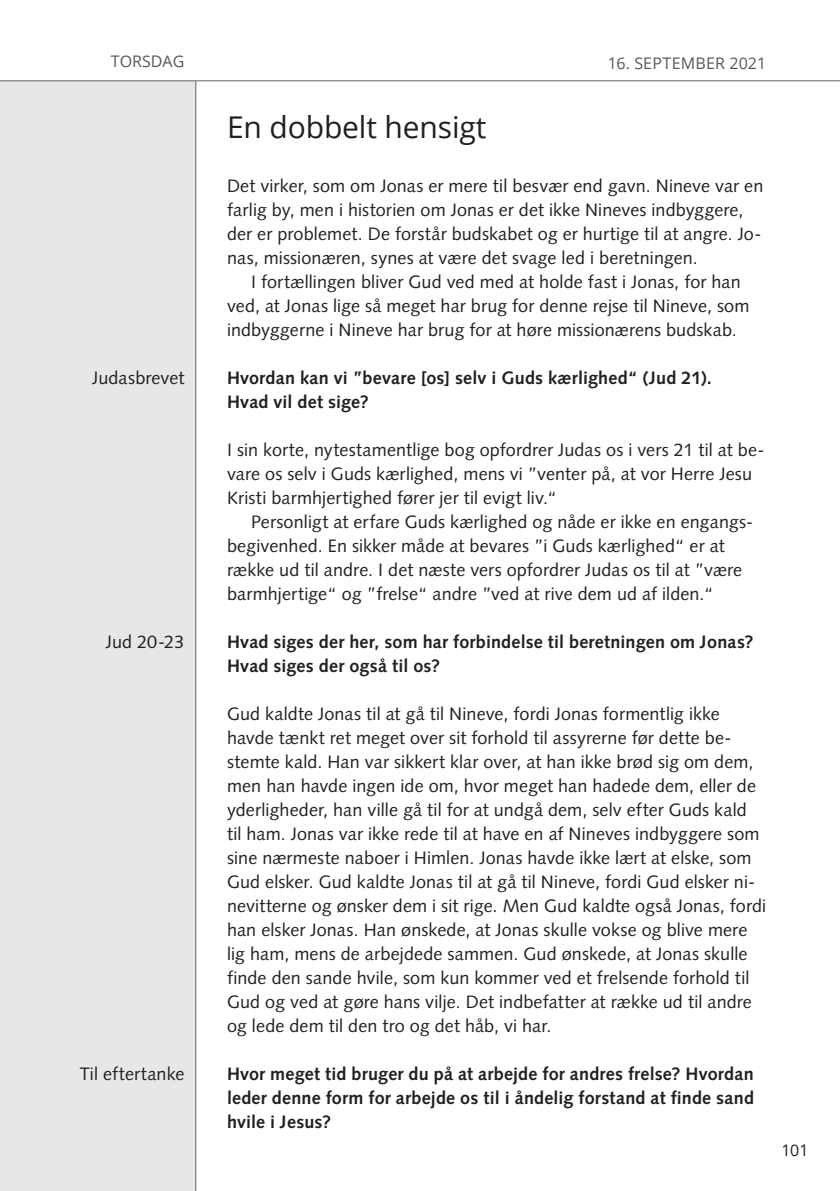
<style>
.page{position:relative;width:840px;height:1191px;background:#fff}
.page>*{position:absolute;margin:0;border:0;box-sizing:border-box;transform-origin:0 0}
.Overskrift_ugedage{font:30px "Open Sans";letter-spacing:-.005em;color:#231f20}
.Brød{font:18px/24px "Syntax LT Std";letter-spacing:.005em;color:#231f20}
.Brød_m__indryk{font:18px/24px "Syntax LT Std";letter-spacing:.005em;color:#231f20}
.Brød-2{font:700 18px/24px "Syntax LT Std";letter-spacing:.01em;color:#231f20}
.Margin{font:18px "Syntax LT Std";letter-spacing:.005em;color:#231f20}
.dato{font:16px "Open Sans";letter-spacing:.01em;color:#57585a}
.Ugedag{font:16px "Open Sans";color:#57585a}
.t1{font:16px "Open Sans";color:#231f20}
</style>
<div class="page">
<div style="left:0;top:0;width:196px;height:1191px;background:#e6e7e9"></div>
<hr style="left:195px;top:0;width:1px;height:1191px;background:#636366">
<div style="left:0;top:0;width:839px;height:81px;background:#fff"></div>
<hr style="left:0;top:80px;width:839px;height:1px;background:#636366">
<p class="Ugedag" style="left:111px;top:50px;width:75px">TORSDAG</p>
<p class="Margin" style="left:92px;top:367px;width:94px">Judasbrevet</p>
<p class="Margin" style="left:106px;top:631px;width:80px">Jud 20-23</p>
<p class="Margin" style="left:80px;top:1063px;width:106px">Til eftertanke</p>
<p class="dato" style="left:607px;top:52px;width:160px">16. SEPTEMBER 2021</p>
<p class="Overskrift_ugedage" style="left:227px;top:106px;width:261px">En dobbelt hensigt</p>
<p class="Brød" style="left:227px;top:174px;width:537px">Det virker, som om Jonas er mere til besvær end gavn. Nineve var en farlig by, men i historien om Jonas er det ikke Nineves indbyggere, der er problemet. De forstår budskabet og er hurtige til at angre. Jo&shy;nas, missionæren, synes at være det svage led i beretningen.</p>
<p class="Brød_m__indryk" style="left:227px;top:270px;width:523px;text-indent:24px">I fortællingen bliver Gud ved med at holde fast i Jonas, for han ved, at Jonas lige så meget har brug for denne rejse til Nineve, som indbyggerne i Nineve har brug for at høre missionærens budskab.</p>
<p class="Brød-2" style="left:227px;top:366px;width:486px">Hvordan kan vi ”bevare [os] selv i Guds kærlighed“ (Jud 21).<br>Hvad vil det sige?</p>
<p class="Brød" style="left:227px;top:438px;width:538px">I sin korte, nytestamentlige bog opfordrer Judas os i vers 21 til at be&shy;vare os selv i Guds kærlighed, mens vi ”venter på, at vor Herre Jesu<br>Kristi barmhjertighed fører jer til evigt liv.“</p>
<p class="Brød_m__indryk" style="left:227px;top:510px;width:527px;text-indent:24px">Personligt at erfare Guds kærlighed og nåde er ikke en engangs&shy;begivenhed. En sikker måde at bevares ”i Guds kærlighed“ er at række ud til andre. I det næste vers opfordrer Judas os til at ”være barmhjertige“ og ”frelse“ andre ”ved at rive dem ud af ilden.“</p>
<p class="Brød-2" style="left:227px;top:630px;width:527px">Hvad siges der her, som har forbindelse til beretningen om Jonas?<br>Hvad siges der også til os?</p>
<p class="Brød" style="left:227px;top:702px;width:540px">Gud kaldte Jonas til at gå til Nineve, fordi Jonas formentlig ikke havde tænkt ret meget over sit forhold til assyrerne før dette be&shy;stemte kald. Han var sikkert klar over, at han ikke brød sig om dem, men han havde ingen ide om, hvor meget han hadede dem, eller de yderligheder, han ville gå til for at undgå dem, selv efter Guds kald<br>til ham. Jonas var ikke rede til at have en af Nineves indbyggere som sine nærmeste naboer i Himlen. Jonas havde ikke lært at elske, som Gud elsker. Gud kaldte Jonas til at gå til Nineve, fordi Gud elsker ni&shy;nevitterne og ønsker dem i sit rige. Men Gud kaldte også Jonas, fordi han elsker Jonas. Han ønskede, at Jonas skulle vokse og blive mere lig ham, mens de arbejdede sammen. Gud ønskede, at Jonas skulle finde den sande hvile, som kun kommer ved et frelsende forhold til Gud og ved at gøre hans vilje. Det indbefatter at række ud til andre og lede dem til den tro og det håb, vi har.</p>
<p class="Brød-2" style="left:227px;top:1062px;width:528px;text-align:justify">Hvor meget tid bruger du på at arbejde for andres frelse? Hvordan leder denne form for arbejde os til i åndelig forstand at finde sand hvile i Jesus?</p>
<p class="t1" style="left:781px;top:1138px;width:28px">101</p>
</div>
